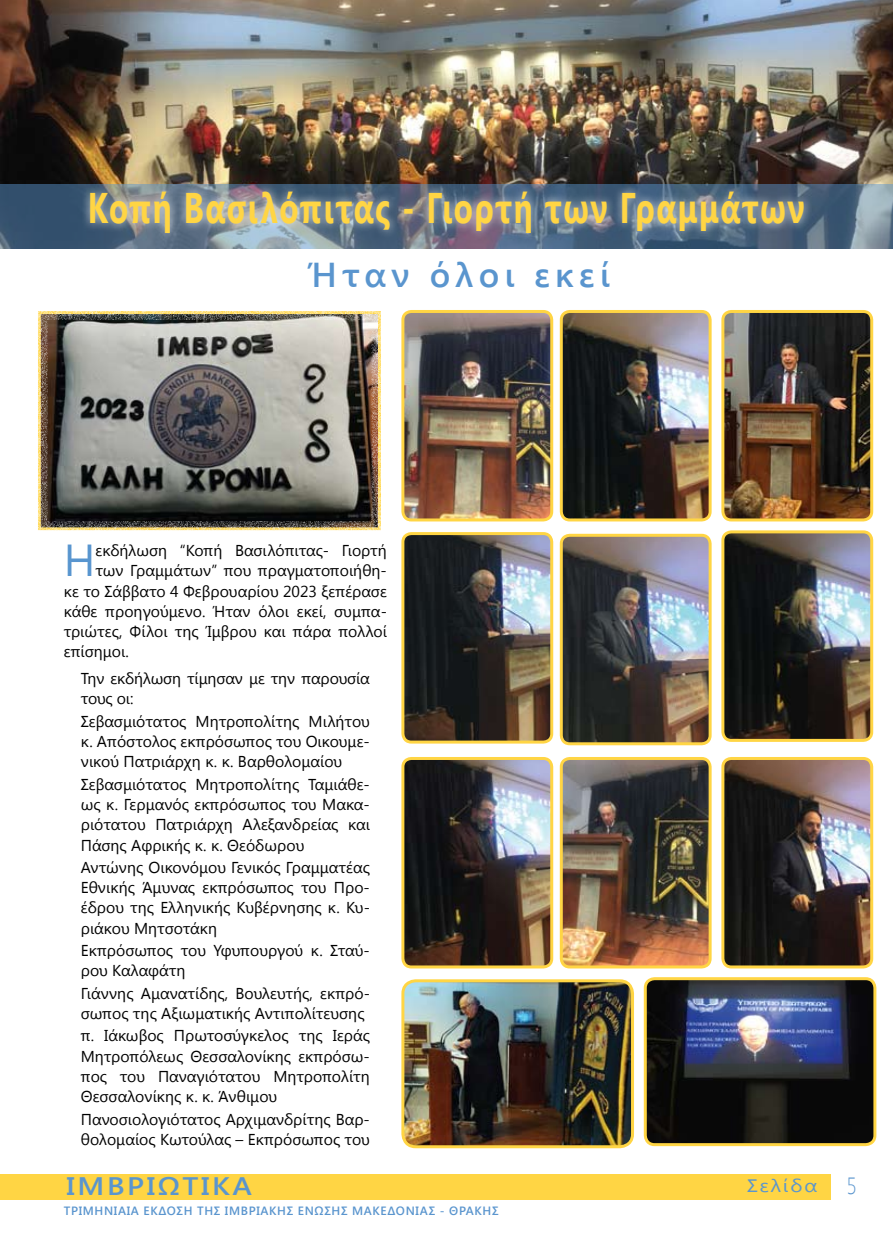
<style>
.page{position:relative;width:893px;height:1234px;background:#fff}
.page>*{position:absolute;margin:0;border:0;box-sizing:border-box;transform-origin:0 0}
.t1{font:44.7px "Segoe UI";color:#5895cf}
.t2{font:700 42.75px "Segoe UI";letter-spacing:.05em;color:#ffd544;scale:.73 1}
.t3{font:600 34.5px "Segoe UI";letter-spacing:.15em;color:#5a95ce}
.t4{font:600 25.2px "Segoe UI";letter-spacing:.09em;color:#5a95ce;scale:1.15 1}
.t5{font:300 23.4px "Segoe UI";color:#5a95ce;scale:.83 1}
.t6{font:18px "Segoe UI";letter-spacing:.09em;color:#5a95ce;scale:1.15 1}
.t7{font:15.75px/20.2px "Segoe UI";color:#000}
.t8{font:600 12px "Segoe UI";letter-spacing:.055em;color:#5a95ce}
</style>
<div class="page">
<div style="left:0;top:1173px;width:830px;height:25px;background:#ffd544"></div>
<img style="left:0;top:0;width:893px;height:184px">
<div style="left:0;top:184px;width:893px;height:64px;background:#324f6c"></div>
<div style="left:80px;top:182px;width:813px;height:87px;background:#fff;opacity:.75"></div>
<img style="left:724px;top:311px;width:148px;height:209px">
<div style="left:721px;top:310px;width:152px;height:211px;border:3px solid #ffd544;border-radius:9px"></div>
<img style="left:561px;top:311px;width:148px;height:209px">
<div style="left:560px;top:310px;width:152px;height:211px;border:3px solid #ffd544;border-radius:9px"></div>
<img style="left:561px;top:537px;width:147px;height:205px">
<div style="left:560px;top:533px;width:152px;height:212px;border:3px solid #ffd544;border-radius:9px"></div>
<img style="left:724px;top:534px;width:148px;height:206px">
<div style="left:721px;top:530px;width:152px;height:211px;border:3px solid #ffd544;border-radius:9px"></div>
<img style="left:404px;top:535px;width:148px;height:207px">
<div style="left:401px;top:532px;width:152px;height:211px;border:3px solid #ffd544;border-radius:9px"></div>
<img style="left:405px;top:760px;width:147px;height:205px">
<div style="left:401px;top:756px;width:152px;height:212px;border:3px solid #ffd544;border-radius:9px"></div>
<img style="left:645px;top:980px;width:230px;height:164px">
<div style="left:644px;top:976px;width:232px;height:169px;border:3px solid #ffd544;border-radius:9px"></div>
<img style="left:561px;top:760px;width:147px;height:205px">
<div style="left:560px;top:756px;width:152px;height:212px;border:3px solid #ffd544;border-radius:9px"></div>
<img style="left:404px;top:311px;width:148px;height:209px">
<div style="left:401px;top:310px;width:152px;height:211px;border:3px solid #ffd544;border-radius:9px"></div>
<img style="left:725px;top:760px;width:147px;height:205px">
<div style="left:721px;top:756px;width:152px;height:212px;border:3px solid #ffd544;border-radius:9px"></div>
<div style="left:37px;top:310px;width:345px;height:220px;background:#fff;opacity:.75"></div>
<img style="left:403px;top:983px;width:229px;height:163px">
<div style="left:401px;top:979px;width:233px;height:168px;border:3px solid #ffd544;border-radius:13px"></div>
<h2 class="t2" style="left:88px;top:177px;width:984px">Κοπή Βασιλόπιτας - Γιορτή των Γραμμάτων</h2>
<h3 class="t3" style="left:309px;top:251px;width:303px">Ήταν όλοι εκεί</h3>
<h1 class="t1" style="left:64px;top:529px;width:33px">Η</h1>
<p class="t7" style="left:95px;top:539px;width:293px">εκδήλωση “Κοπή Βασιλόπιτας- Γιορτή</p>
<p class="t7" style="left:95px;top:560px;width:293px">των Γραμμάτων” που πραγματοποιήθη-</p>
<p class="t7" style="left:64px;top:580px;width:325px">κε το Σάββατο 4 Φεβρουαρίου 2023 ξεπέρασε</p>
<p class="t7" style="left:64px;top:600px;width:325px">κάθε προηγούμενο. Ήταν όλοι εκεί, συμπα-</p>
<p class="t7" style="left:64px;top:620px;width:325px">τριώτες, Φίλοι της Ίμβρου και πάρα πολλοί</p>
<p class="t7" style="left:64px;top:641px;width:67px">επίσημοι.</p>
<p class="t7" style="left:81px;top:667px;width:291px">Την εκδήλωση τίμησαν με την παρουσία τους οι:</p>
<p class="t7" style="left:81px;top:710px;width:291px;text-align:justify">Σεβασμιότατος Μητροπολίτης Μιλήτου κ. Απόστολος εκπρόσωπος του Οικουμε&shy;νικού Πατριάρχη κ. κ. Βαρθολομαίου</p>
<p class="t7" style="left:81px;top:773px;width:291px;text-align:justify">Σεβασμιότατος Μητροπολίτης Ταμιάθε&shy;ως κ. Γερμανός εκπρόσωπος του Μακα&shy;ριότατου Πατριάρχη Αλεξανδρείας και Πάσης Αφρικής κ. κ. Θεόδωρου</p>
<p class="t7" style="left:81px;top:856px;width:291px;text-align:justify">Αντώνης Οικονόμου Γενικός Γραμματέας Εθνικής Άμυνας εκπρόσωπος του Προ&shy;έδρου της Ελληνικής Κυβέρνησης κ. Κυ&shy;ριάκου Μητσοτάκη</p>
<p class="t7" style="left:81px;top:939px;width:291px">Εκπρόσωπος του Υφυπουργού κ. Σταύ&shy;ρου Καλαφάτη</p>
<p class="t7" style="left:81px;top:982px;width:291px">Γιάννης Αμανατίδης, Βουλευτής, εκπρό&shy;σωπος της Αξιωματικής Αντιπολίτευσης</p>
<p class="t7" style="left:81px;top:1024px;width:291px;text-align:justify">π. Ιάκωβος Πρωτοσύγκελος της Ιεράς Μητροπόλεως Θεσσαλονίκης εκπρόσω&shy;πος του Παναγιότατου Μητροπολίτη Θεσσαλονίκης κ. κ. Άνθιμου</p>
<p class="t7" style="left:81px;top:1107px;width:291px">Πανοσιολογιότατος Αρχιμανδρίτης Βαρ&shy;θολομαίος Κωτούλας – Εκπρόσωπος του</p>
<h3 class="t4" style="left:66px;top:1168px;width:163px">ΙΜΒΡΙΩΤΙΚΑ</h3>
<p class="t8" style="left:64px;top:1201px;width:436px">ΤΡΙΜΗΝΙΑΙΑ ΕΚΔΟΣΗ ΤΗΣ ΙΜΒΡΙΑΚΗΣ ΕΝΩΣΗΣ ΜΑΚΕΔΟΝΙΑΣ - ΘΡΑΚΗΣ</p>
<p class="t6" style="left:747px;top:1172px;width:62px">Σελίδα</p>
<h3 class="t5" style="left:847px;top:1168px;width:14px">5</h3>
</div>
